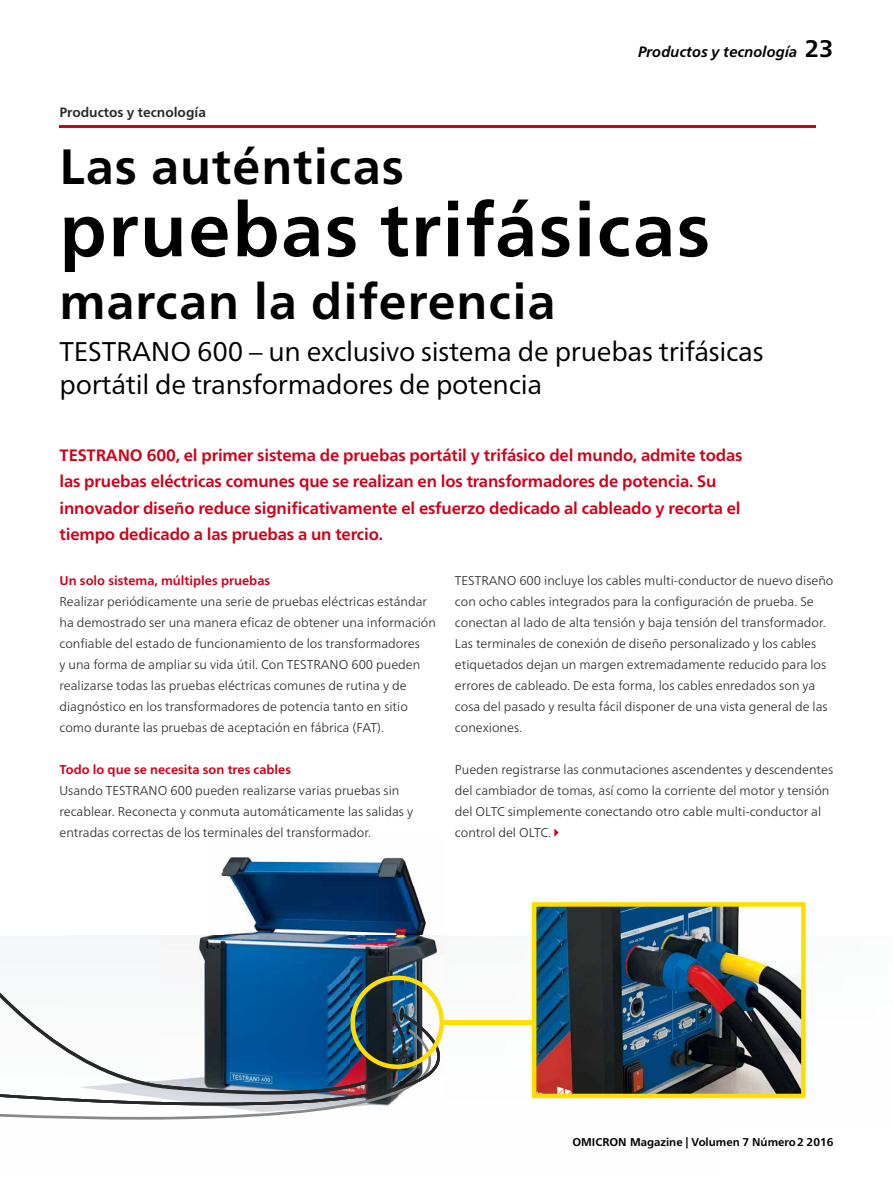
<style>
.page{position:relative;width:893px;height:1191px;background:#fff}
.page>*{position:absolute;margin:0;border:0;box-sizing:border-box;transform-origin:0 0}
.t1{font:700 75px "Frutiger Neue LTW1 G";letter-spacing:.02em;color:#000}
.t2{font:700 49.5px "Frutiger Neue LTW1 G";letter-spacing:.02em;color:#000}
.t3{font:27px/32.4px "Frutiger Neue LTW1 G";letter-spacing:-.01em;color:#000}
.t4{font:700 16.5px/26.2px "Frutiger Neue LTW1 G";letter-spacing:-.01em;color:#d10019}
.t5{font:italic 700 15px "Frutiger Neue LTW1 G";color:#000}
.t6{font:700 13.5px "Frutiger Neue LTW1 G";color:#282829}
.t7{font:300 12.75px/21px "Frutiger Neue LTW1 G";color:#282829}
.t8{font:700 12.75px "Frutiger Neue LTW1 G";color:#d10019}
.t9{font:700 11.25px "Frutiger Neue LTW1 G";color:#000}
.s1{font-style:normal;font-size:24px}
</style>
<div class="page">
<svg style="left:0;top:1105px;width:389px;height:14px"></svg>
<svg style="left:0;top:858px;width:440px;height:247px"></svg>
<svg style="left:0;top:857px;width:405px;height:236px"></svg>
<hr style="left:442px;top:1020px;width:93px;height:4px;background:#fd0">
<img style="left:532px;top:902px;width:274px;height:196px">
<img style="left:350px;top:975px;width:94px;height:94px">
<hr style="left:60px;top:125px;width:756px;height:2px;background:#d10019">
<svg style="left:554px;top:828px;width:5px;height:9px"></svg>
<p class="t6" style="left:60px;top:104px;width:148px">Productos y tecnología</p>
<p class="t5" style="left:638px;top:42px;width:197px">Productos y tecnología <span class="s1">23</span></p>
<h2 class="t2" style="left:60px;top:138px;width:346px">Las auténticas</h2>
<h1 class="t1" style="left:60px;top:186px;width:652px">pruebas trifásicas</h1>
<h2 class="t2" style="left:60px;top:273px;width:497px">marcan la diferencia</h2>
<h3 class="t3" style="left:60px;top:335px;width:706px">TESTRANO 600 – un exclusivo sistema de pruebas trifásicas portátil de transformadores de potencia</h3>
<p class="t4" style="left:60px;top:442px;width:684px">TESTRANO 600, el primer sistema de pruebas portátil y trifásico del mundo, admite todas las pruebas eléctricas comunes que se realizan en los transformadores de potencia. Su innovador diseño reduce significativamente el esfuerzo dedicado al cableado y recorta el tiempo dedicado a las pruebas a un tercio.</p>
<p class="t8" style="left:60px;top:573px;width:212px">Un solo sistema, múltiples pruebas</p>
<p class="t7" style="left:60px;top:590px;width:378px">Realizar periódicamente una serie de pruebas eléctricas estándar ha demostrado ser una manera eficaz de obtener una información confiable del estado de funcionamiento de los transformadores<br>y una forma de ampliar su vida útil. Con TESTRANO 600 pueden realizarse todas las pruebas eléctricas comunes de rutina y de diagnóstico en los transformadores de potencia tanto en sitio como durante las pruebas de aceptación en fábrica (FAT).</p>
<p class="t8" style="left:60px;top:762px;width:233px">Todo lo que se necesita son tres cables</p>
<p class="t7" style="left:60px;top:779px;width:355px">Usando TESTRANO 600 pueden realizarse varias pruebas sin recablear. Reconecta y conmuta automáticamente las salidas y entradas correctas de los terminales del transformador.</p>
<p class="t7" style="left:455px;top:569px;width:380px">TESTRANO 600 incluye los cables multi-conductor de nuevo diseño con ocho cables integrados para la configuración de prueba. Se conectan al lado de alta tensión y baja tensión del transformador.<br>Las terminales de conexión de diseño personalizado y los cables etiquetados dejan un margen extremadamente reducido para los errores de cableado. De esta forma, los cables enredados son ya cosa del pasado y resulta fácil disponer de una vista general de las conexiones.</p>
<p class="t7" style="left:455px;top:758px;width:380px">Pueden registrarse las conmutaciones ascendentes y descendentes del cambiador de tomas, así como la corriente del motor y tensión del OLTC simplemente conectando otro cable multi-conductor al control del OLTC.</p>
<p class="t9" style="left:572px;top:1135px;width:263px">OMICRON Magazine | Volumen 7 Número 2 2016</p>
</div>
